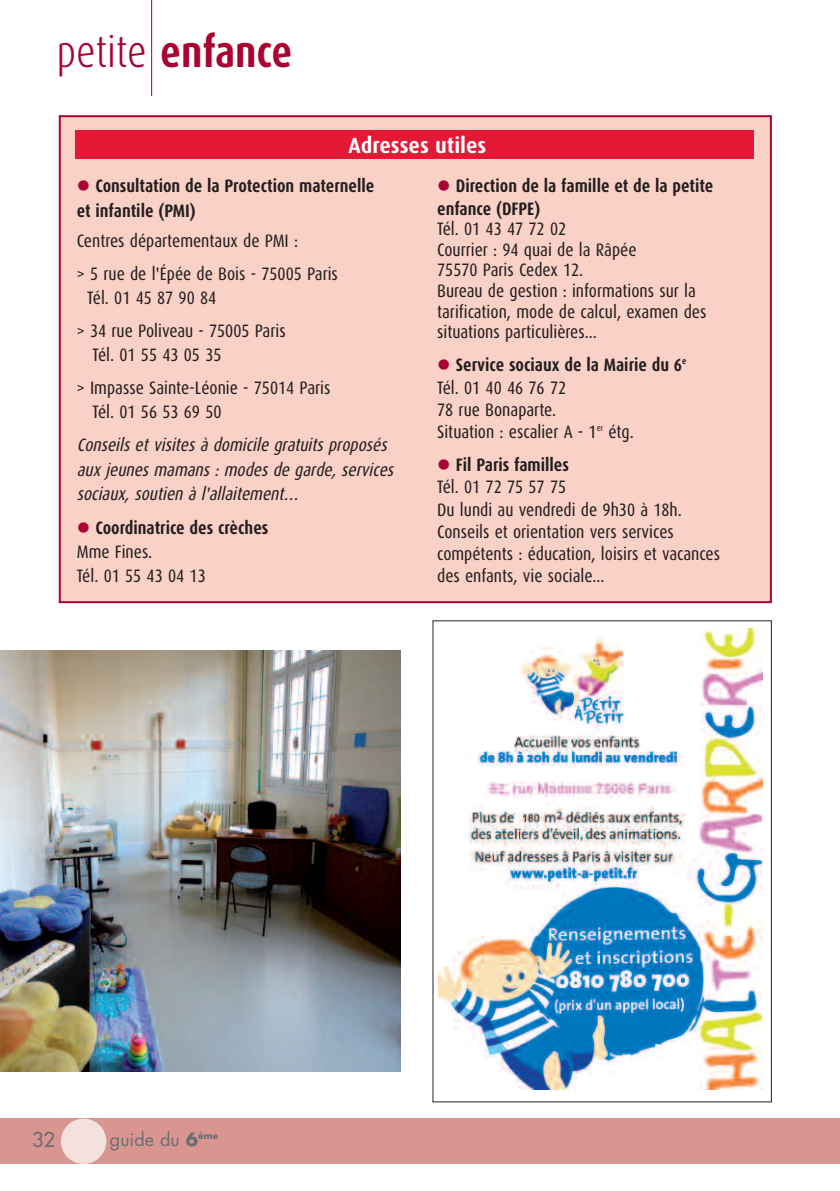
<style>
.page{position:relative;width:840px;height:1191px;background:#fff}
.page>*{position:absolute;margin:0;border:0;box-sizing:border-box;transform-origin:0 0}
.t1{font:700 44px "Dax Condensed";color:#a90332}
.t2{font:700 22px "Dax Condensed";color:#fff;scale:1.1 1}
.t3{font:20px "Futura";color:#6c6d70}
.t4{font:18px/22.2px "Dax Condensed";color:#231f20}
.t5{font:700 18px/24.4px "Dax Condensed";color:#231f20}
.t6{font:italic 18px/24.4px "Dax Condensed";color:#231f20}
.t7{font:18px "Futura";color:#6c6d70}
.s1{font-weight:300}
.s2{font-weight:700}
</style>
<div class="page">
<hr style="left:151px;top:0;width:1px;height:96px;background:#a90332">
<div style="left:0;top:1118px;width:839px;height:45px;background:#d99691"></div>
<div style="left:61px;top:1118px;width:45px;height:46px;background:#f4e1de;border-radius:50%"></div>
<div style="left:61px;top:117px;width:708px;height:484px;background:#fad1c6"></div>
<div style="left:59px;top:115px;width:712px;height:488px;border:2px solid #a90332"></div>
<div style="left:75px;top:131px;width:678px;height:28px;background:#e51836"></div>
<img style="left:438px;top:628px;width:324px;height:461px">
<img style="left:0;top:650px;width:400px;height:421px">
<h1 class="t1" style="left:57px;top:33px;width:237px"><span class="s1">petite</span> enfance</h1>
<p class="t2" style="left:348px;top:135px;width:127px">Adresses utiles</p>
<p class="t5" style="left:77px;top:175px;width:299px;text-indent:19px">Consultation de la Protection maternelle et infantile (PMI)</p>
<p class="t4" style="left:77px;top:225px;width:262px;line-height:32.8px">Centres départementaux de PMI :<br>&gt; 5 rue de l'Épée de Bois - 75005 Paris</p>
<p class="t4" style="left:77px;top:282px;width:210px;line-height:32.8px;text-indent:10px">Tél. 01 45 87 90 84<br>&gt; 34 rue Poliveau - 75005 Paris</p>
<p class="t4" style="left:77px;top:340px;width:255px;line-height:32.8px;text-indent:16px">Tél. 01 55 43 05 35<br>&gt; Impasse Sainte-Léonie - 75014 Paris</p>
<p class="t4" style="left:92px;top:402px;width:130px">Tél. 01 56 53 69 50</p>
<p class="t6" style="left:77px;top:434px;width:322px">Conseils et visites à domicile gratuits proposés aux jeunes mamans : modes de garde, services sociaux, soutien à l'allaitement…</p>
<p class="t5" style="left:95px;top:516px;width:174px">Coordinatrice des crèches</p>
<p class="t4" style="left:77px;top:540px;width:130px;line-height:24.4px">Mme Fines.<br>Tél. 01 55 43 04 13</p>
<p class="t5" style="left:437px;top:176px;width:277px;line-height:22.2px;text-indent:19px">Direction de la famille et de la petite enfance (DFPE)</p>
<p class="t4" style="left:437px;top:220px;width:271px;line-height:20.6px">Tél. 01 43 47 72 02<br>Courrier : 94 quai de la Râpée<br>75570 Paris Cedex 12.<br>Bureau de gestion : informations sur la tarification, mode de calcul, examen des situations particulières...</p>
<p class="t4" style="left:437px;top:355px;width:251px;text-indent:19px"><span class="s2">Service sociaux de la Mairie du 6</span><sup>e<br></sup>Tél. 01 40 46 76 72<br>78 rue Bonaparte.<br>Situation : escalier A - 1<sup>er</sup> étg.</p>
<p class="t5" style="left:455px;top:454px;width:115px">Fil Paris familles</p>
<p class="t4" style="left:437px;top:477px;width:284px">Tél. 01 72 75 57 75<br>Du lundi au vendredi de 9h30 à 18h.<br>Conseils et orientation vers services compétents : éducation, loisirs et vacances des enfants, vie sociale...</p>
<p class="t3" style="left:32px;top:1130px;width:25px">32</p>
<p class="t7" style="left:110px;top:1131px;width:110px">guide du <span class="s2">6</span><sup>ème</sup></p>
</div>
